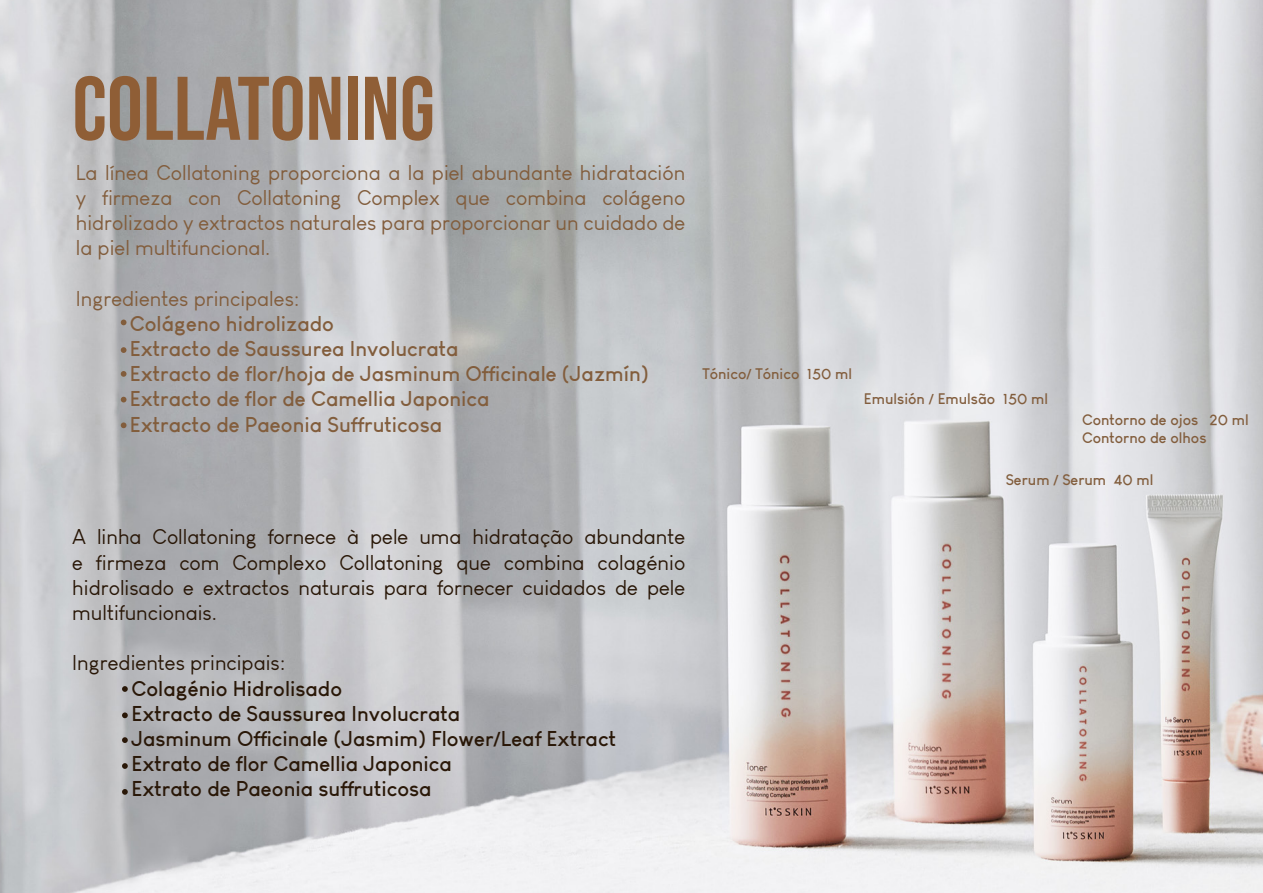
<style>
.page{position:relative;width:1263px;height:893px;background:#fff}
.page>*{position:absolute;margin:0;border:0;box-sizing:border-box;transform-origin:0 0}
.t1{font:90px "Bebas Neue";color:#8f5e36}
.t2{font:21px/25.2px "Louis George Cafe";color:#825d3c;text-align:justify}
.t3{font:21px/25.2px "Louis George Cafe";color:#291707;text-align:justify}
.t4{font:700 21px/25.2px "Louis George Cafe";color:#825d3c}
.t5{font:700 21px/25.2px "Louis George Cafe";color:#291707}
.t6{font:700 15px/18px "Louis George Cafe";color:#825d3c}
</style>
<div class="page">
<img style="left:0;top:0;width:1263px;height:893px">
<svg style="left:121px;top:320px;width:5px;height:5px"></svg>
<svg style="left:122px;top:686px;width:6px;height:6px"></svg>
<svg style="left:122px;top:712px;width:6px;height:6px"></svg>
<svg style="left:122px;top:737px;width:6px;height:6px"></svg>
<svg style="left:122px;top:763px;width:6px;height:6px"></svg>
<svg style="left:122px;top:789px;width:6px;height:6px"></svg>
<svg style="left:121px;top:347px;width:5px;height:6px"></svg>
<svg style="left:121px;top:371px;width:5px;height:6px"></svg>
<svg style="left:121px;top:397px;width:5px;height:5px"></svg>
<svg style="left:121px;top:422px;width:5px;height:6px"></svg>
<h1 class="t1" style="left:72px;top:58px;width:364px">COLLATONING</h1>
<p class="t2" style="left:76px;top:160px;width:611px">La línea Collatoning proporciona a la piel abundante hidratación y firmeza con Collatoning Complex que combina colágeno hidrolizado y extractos naturales para proporcionar un cuidado de la piel multifuncional.</p>
<p class="t2" style="left:76px;top:286px;width:225px">Ingredientes principales:</p>
<p class="t4" style="left:130px;top:310px;width:521px">Colágeno hidrolizado<br>Extracto de Saussurea Involucrata<br>Extracto de flor/hoja de Jasminum Officinale (Jazmín)<br>Extracto de flor de Camellia Japonica<br>Extracto de Paeonia Suffruticosa</p>
<p class="t3" style="left:72px;top:524px;width:615px">A linha Collatoning fornece à pele uma hidratação abundante e firmeza com Complexo Collatoning que combina colagénio hidrolisado e extractos naturais para fornecer cuidados de pele multifuncionais.</p>
<p class="t3" style="left:72px;top:650px;width:215px">Ingredientes principais:</p>
<p class="t5" style="left:131px;top:675px;width:486px">Colagénio Hidrolisado<br>Extracto de Saussurea Involucrata<br>Jasminum Officinale (Jasmim) Flower/Leaf Extract Extrato de flor Camellia Japonica<br>Extrato de Paeonia suffruticosa</p>
<p class="t6" style="left:702px;top:364px;width:151px">Tónico/ Tónico 150 ml</p>
<p class="t6" style="left:864px;top:390px;width:186px">Emulsión / Emulsão 150 ml</p>
<p class="t6" style="left:1082px;top:411px;width:168px">Contorno de ojos 20 ml<br>Contorno de olhos</p>
<p class="t6" style="left:1006px;top:470px;width:149px">Serum / Serum 40 ml</p>
</div>
